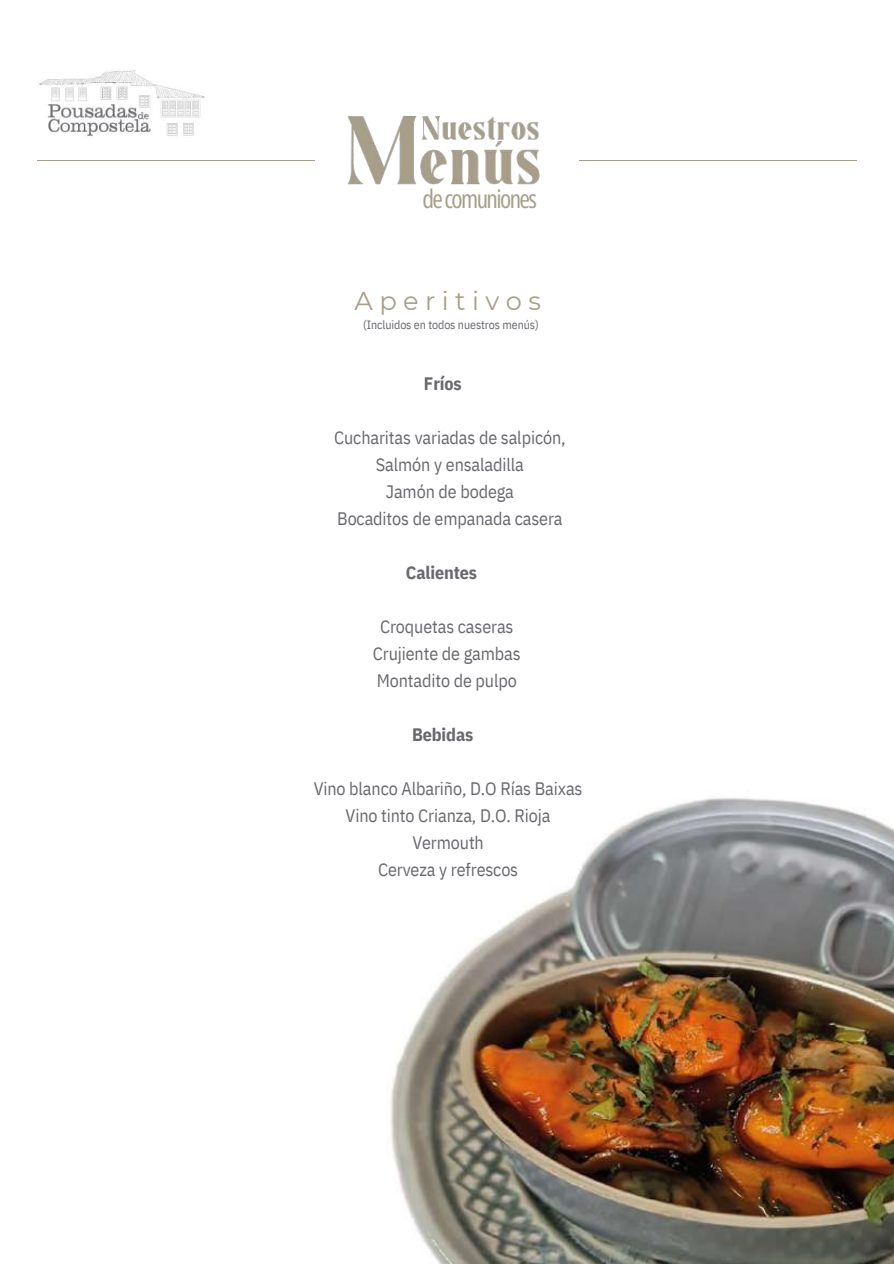
<style>
.page{position:relative;width:894px;height:1264px;background:#fff}
.page>*{position:absolute;margin:0;border:0;box-sizing:border-box;transform-origin:0 0}
.t1{font:25.65px "Montserrat";letter-spacing:.25em;color:#a79f89}
.t2{font:25.5px "Open Sans Condensed";letter-spacing:-.065em;color:#a79f89}
.t3{font:18px/27px "IBM Plex Sans Cond";letter-spacing:-.005em;color:#68686f;text-align:center}
.t4{font:700 18px "IBM Plex Sans Cond";letter-spacing:-.005em;color:#68686f}
.t5{font:12px "IBM Plex Sans Cond";letter-spacing:-.005em;color:#68686f}
</style>
<div class="page">
<img style="left:390px;top:798px;width:503px;height:465px">
<hr style="left:37px;top:160px;width:277px;height:1px;background:#a79f89">
<img style="left:39px;top:70px;width:166px;height:68px">
<img style="left:347px;top:116px;width:193px;height:69px">
<hr style="left:579px;top:160px;width:277px;height:1px;background:#a79f89">
<h2 class="t2" style="left:422px;top:181px;width:116px">decomuniones</h2>
<h1 class="t1" style="left:354px;top:285px;width:188px">Aperitivos</h1>
<p class="t5" style="left:363px;top:317px;width:177px">(Incluidos en todos nuestros menús)</p>
<p class="t4" style="left:424px;top:371px;width:39px">Fríos</p>
<p class="t3" style="left:334px;top:423px;width:233px">Cucharitas variadas de salpicón,<br>Salmón y ensaladilla<br>Jamón de bodega<br>Bocaditos de empanada casera</p>
<p class="t4" style="left:406px;top:560px;width:73px">Calientes</p>
<p class="t3" style="left:373px;top:612px;width:149px">Croquetas caseras<br>Crujiente de gambas<br>Montadito de pulpo</p>
<p class="t4" style="left:412px;top:722px;width:63px">Bebidas</p>
<p class="t3" style="left:313px;top:774px;width:270px">Vino blanco Albariño, D.O Rías Baixas<br>Vino tinto Crianza, D.O. Rioja<br>Vermouth<br>Cerveza y refrescos</p>
</div>
